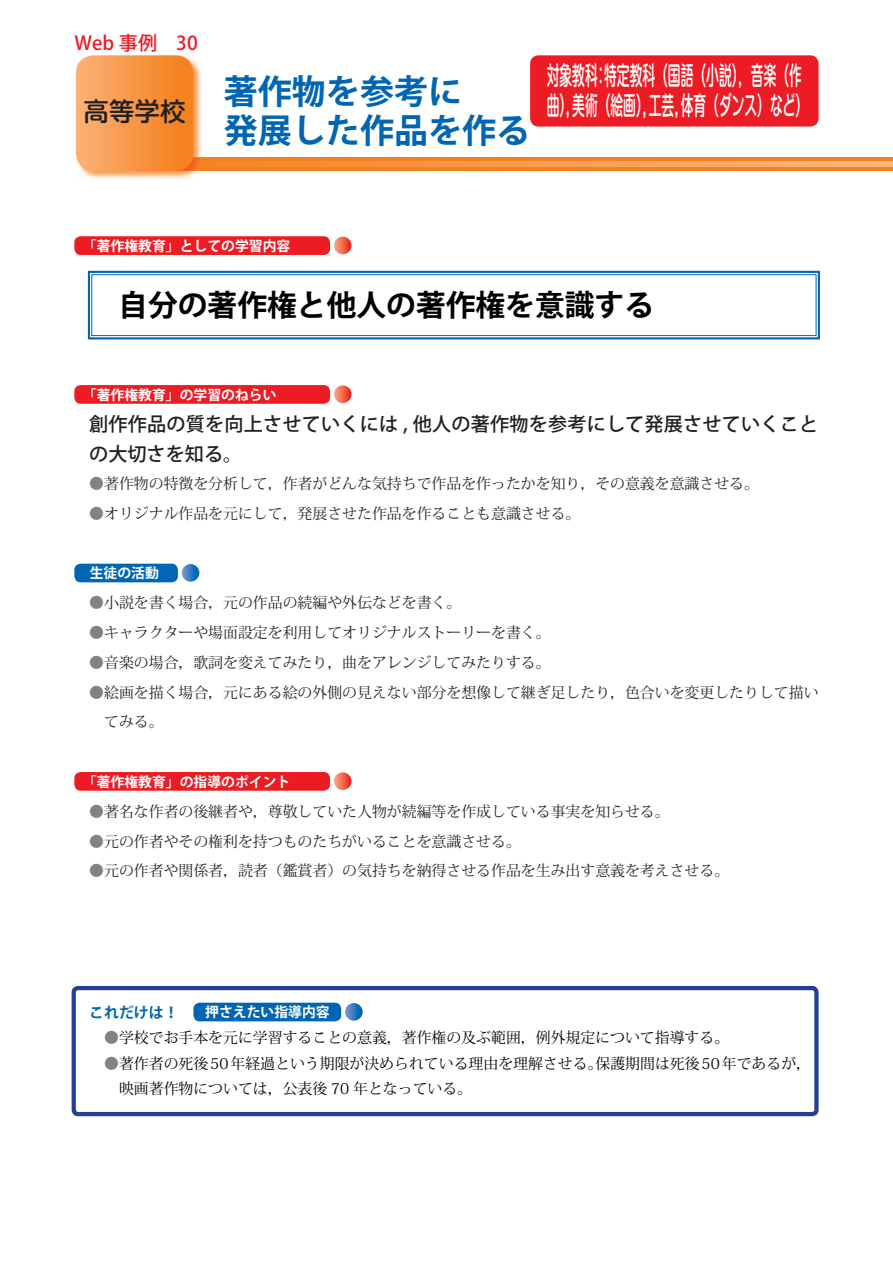
<style>
.page{position:relative;width:893px;height:1263px;background:#fff}
.page>*{position:absolute;margin:0;border:0;box-sizing:border-box;transform-origin:0 0}
.t1{font:34.05px/38.2px "Koz Go Pro Bold 90 msp RKSJ H";color:#0066b3}
.t2{font:29.7px "Koz Go Pro Bold 90 msp RKSJ H";color:#000}
.t3{font:25.5px/29.7px "G Shin M Go Pro Medium 90 msp RKSJ H";color:#fff;scale:.5 1}
.t4{font:25.5px "G Shin M Go Pro Medium 90 msp RKSJ H";color:#231f20}
.t5{font:19.2px/29.7px "Koz Go Pro Medium 90 msp RKSJ H";letter-spacing:.01em;color:#231f20}
.t6{font:19.2px "Koz Go Pro Medium 90 msp RKSJ H";color:#ed1c24}
.t7{font:14.85px/29.7px "Koz Min Std Regular 90 msp RKSJ H";color:#231f20}
.t8{font:14.85px/25.5px "Koz Min Std Regular 90 msp RKSJ H";color:#000}
.t9{font:14.85px "Koz Go Pro Bold 90 msp RKSJ H";color:#0066b3}
.t10{font:13.8px "Koz Go Pro Bold 90 msp RKSJ H";color:#fff}
.s1{color:#808285}
</style>
<div class="page">
<div style="left:135px;top:157px;width:758px;height:14px;background:#f5821f"></div>
<svg style="left:249px;top:161px;width:644px;height:6px;background:#f89f54"></svg>
<div style="left:72px;top:986px;width:746px;height:130px;border:4px solid #25408e;border-radius:4px"></div>
<img style="left:75px;top:55px;width:127px;height:124px">
<img style="left:179px;top:157px;width:23px;height:14px">
<img style="left:187px;top:161px;width:15px;height:6px">
<div style="left:76px;top:55px;width:117px;height:116px;background:linear-gradient(to right,#fbb176,#f57d16);border-radius:18px"></div>
<div style="left:74px;top:236px;width:256px;height:19px;background:#ed1c24;border-radius:6px"></div>
<svg style="left:334px;top:237px;width:17px;height:17px"></svg>
<div style="left:74px;top:385px;width:256px;height:19px;background:#ed1c24;border-radius:6px"></div>
<svg style="left:334px;top:385px;width:17px;height:18px"></svg>
<div style="left:74px;top:564px;width:104px;height:18px;background:#0066b3;border-radius:6px"></div>
<svg style="left:182px;top:564px;width:17px;height:18px"></svg>
<div style="left:74px;top:772px;width:256px;height:19px;background:#ed1c24;border-radius:6px"></div>
<svg style="left:334px;top:772px;width:17px;height:18px"></svg>
<svg style="left:87px;top:270px;width:733px;height:70px"></svg>
<div style="left:91px;top:274px;width:725px;height:62px;border:1px solid #0066b3"></div>
<div style="left:193px;top:1003px;width:148px;height:18px;background:#0066b3;border-radius:6px"></div>
<svg style="left:345px;top:1003px;width:18px;height:18px"></svg>
<div style="left:530px;top:55px;width:288px;height:72px;background:#ed1c24;border-radius:9px"></div>
<p class="t6" style="left:74px;top:35px;width:125px">Web 事例　30</p>
<h3 class="t4" style="left:84px;top:101px;width:104px">高等学校</h3>
<h1 class="t1" style="left:224px;top:77px;width:308px">著作物を参考に<br>発展した作品を作る</h1>
<h3 class="t3" style="left:547px;top:64px;width:524px">対象教科：特定教科（国語（小説），音楽（作曲），美術（絵画），工芸，体育（ダンス）など）</h3>
<p class="t10" style="left:83px;top:241px;width:209px">「著作権教育」としての学習内容</p>
<h2 class="t2" style="left:118px;top:294px;width:537px">自分の著作権と他人の著作権を意識する</h2>
<p class="t10" style="left:83px;top:390px;width:195px">「著作権教育」の学習のねらい</p>
<p class="t5" style="left:89px;top:412px;width:731px">創作作品の質を向上させていくには , 他人の著作物を参考にして発展させていくことの大切さを知る。</p>
<p class="t7" style="left:89px;top:471px;width:671px"><span class="s1">●</span>著作物の特徴を分析して，作者がどんな気持ちで作品を作ったかを知り，その意義を意識させる。</p>
<p class="t7" style="left:89px;top:501px;width:493px"><span class="s1">●</span>オリジナル作品を元にして，発展させた作品を作ることも意識させる。</p>
<p class="t10" style="left:90px;top:568px;width:71px">生徒の活動</p>
<p class="t7" style="left:89px;top:590px;width:374px"><span class="s1">●</span>小説を書く場合，元の作品の続編や外伝などを書く。</p>
<p class="t7" style="left:89px;top:620px;width:463px"><span class="s1">●</span>キャラクターや場面設定を利用してオリジナルストーリーを書く。</p>
<p class="t7" style="left:89px;top:650px;width:463px"><span class="s1">●</span>音楽の場合，歌詞を変えてみたり，曲をアレンジしてみたりする。</p>
<p class="t7" style="left:104px;top:679px;width:716px;text-indent:-15px"><span class="s1">●</span>絵画を描く場合，元にある絵の外側の見えない部分を想像して継ぎ足したり，色合いを変更したりして描いてみる。</p>
<p class="t10" style="left:83px;top:776px;width:209px">「著作権教育」の指導のポイント</p>
<p class="t7" style="left:89px;top:798px;width:582px"><span class="s1">●</span>著名な作者の後継者や，尊敬していた人物が続編等を作成している事実を知らせる。</p>
<p class="t7" style="left:89px;top:828px;width:433px"><span class="s1">●</span>元の作者やその権利を持つものたちがいることを意識させる。</p>
<p class="t7" style="left:89px;top:858px;width:641px"><span class="s1">●</span>元の作者や関係者，読者（鑑賞者）の気持ちを納得させる作品を生み出す意義を考えさせる。</p>
<p class="t9" style="left:89px;top:1007px;width:91px">これだけは！</p>
<p class="t10" style="left:205px;top:1007px;width:126px">押さえたい指導内容</p>
<p class="t8" style="left:104px;top:1027px;width:627px"><span class="s1">●</span>学校でお手本を元に学習することの意義，著作権の及ぶ範囲，例外規定について指導する。</p>
<p class="t8" style="left:104px;top:1052px;width:708px"><span class="s1">●</span>著作者の死後50年経過という期限が決められている理由を理解させる。保護期間は死後50年であるが，　映画著作物については，公表後 70 年となっている。</p>
</div>
